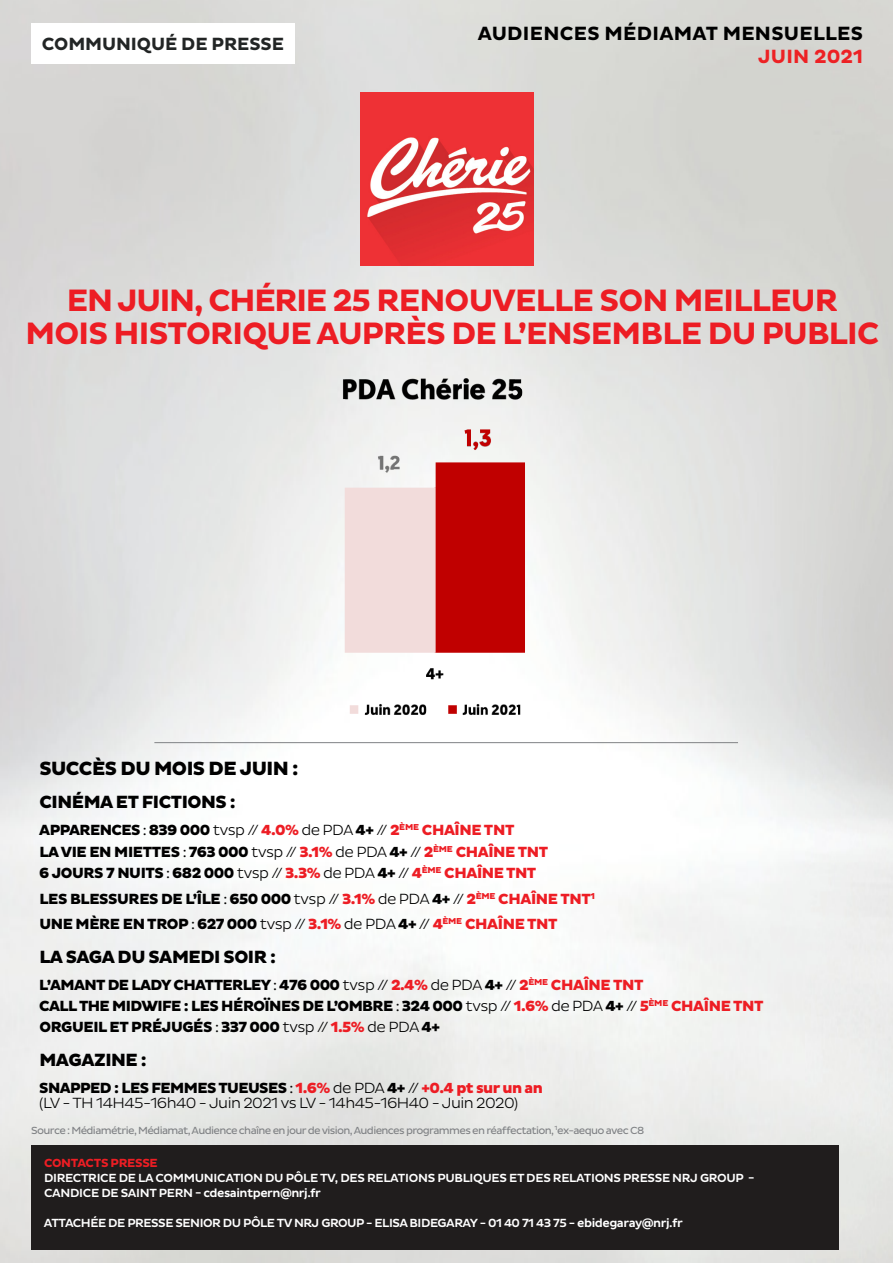
<style>
.page{position:relative;width:893px;height:1263px;background:#fff}
.page>*{position:absolute;margin:0;border:0;box-sizing:border-box;transform-origin:0 0}
.t1{font:700 31.5px "Pluto Sans";letter-spacing:-.025em;color:#ed1d24}
.t2{font:700 19.5px "Pluto Sans";letter-spacing:.015em;color:#000}
.t3{font:800 19.5px "Pluto Sans";letter-spacing:-.025em;color:#000}
.t4{font:700 19.5px "Pluto Sans";color:#ed2124}
.t5{font:800 18px "Pluto Sans";letter-spacing:-.025em;color:#000}
.t6{font:700 18px "Pluto Sans";letter-spacing:-.005em;color:#222525}
.t7{font:800 15px/25.5px "Pluto Sans";letter-spacing:-.035em;color:#000}
.t8{font:300 15px/15px "Pluto Sans";letter-spacing:-.04em;color:#000}
.t9{font:800 15px "Pluto Sans";letter-spacing:-.04em;color:#ed1d24}
.t10{font:500 12px/15px "Pluto Sans";letter-spacing:-.025em;color:#fff}
.t11{font:700 12px "Pluto Sans";letter-spacing:-.025em;color:#ed1d24}
.t12{font:10.5px "Pluto Sans";letter-spacing:-.06em;color:#808285}
.s1{font-weight:400;font-size:13.5px}
.s2{font-weight:300}
.s3{color:#ed1d24}
.s4{color:#000}
.s5{font-weight:400;font-size:13.5px;color:#000}
.s6{font-weight:300;color:#000}
.s7{font-weight:800;color:#ed1d24}
.s8{font-weight:800}
</style>
<div class="page">
<img style="left:0;top:0;width:805px;height:1263px">
<img style="left:805px;top:0;width:88px;height:1263px">
<div style="left:31px;top:23px;width:264px;height:41px;background:#fff"></div>
<img style="left:361px;top:92px;width:173px;height:173px">
<hr style="left:154px;top:742px;width:584px;height:1px;background:#808285">
<div style="left:31px;top:1145px;width:808px;height:104px;background:#201d1d"></div>
<img style="left:120px;top:315px;width:604px;height:414px">
<p class="t6" style="left:42px;top:34px;width:72px">COMMUNI</p>
<p class="t6" style="left:137px;top:34px;width:146px">QUÉ DE PRESSE</p>
<h2 class="t2" style="left:478px;top:22px;width:385px">AUDIENCES MÉDIAMAT M ENSUELLES</h2>
<h2 class="t4" style="left:758px;top:45px;width:26px">JUIN</h2>
<h2 class="t4" style="left:814px;top:45px;width:51px">2021</h2>
<h1 class="t1" style="left:67px;top:282px;width:89px">EN JUIN</h1>
<h1 class="t1" style="left:194px;top:282px;width:642px">, CHÉRIE 25 RENOUVELLE SON M EILLEUR</h1>
<h1 class="t1" style="left:26px;top:315px;width:145px">MOIS HISTOR</h1>
<h1 class="t1" style="left:233px;top:315px;width:648px">IQUE AUPRÈS DE L’ENSEM BLE DU PUBLIC</h1>
<h2 class="t3" style="left:39px;top:757px;width:261px">SUCCÈS DU MOIS DE JUIN :</h2>
<p class="t5" style="left:39px;top:791px;width:198px">CINÉMA ET FICTIONS :</p>
<p class="t7" style="left:39px;top:819px;width:510px;line-height:22.5px">APPARENCES <span class="s1">:</span> 839 000 <span class="s2">tvsp //</span> <span class="s3">4.0%</span> <span class="s2">de PDA</span> 4+ <span class="s2">//</span> <span class="s3">2</span><sup>ÈME</sup> <span class="s3">CHAÎN E TNT<br></span>LA VI E EN MI ETTES <span class="s1">:</span> 763 000 <span class="s2">tvsp //</span> <span class="s3">3.1%</span> <span class="s2">de PDA</span> 4+ <span class="s2">//</span> <span class="s3">2</span><sup>ÈME</sup> <span class="s3">CHAÎNE TNT</span></p>
<p class="t7" style="left:39px;top:861px;width:498px">6 JOURS 7 NUITS <span class="s1">:</span> 682 000 <span class="s2">tvsp //</span> <span class="s3">3.3%</span> <span class="s2">de PDA</span> 4+ <span class="s2">//</span> <span class="s3">4</span><sup>ÈME</sup> <span class="s3">CHAÎN E TNT<br></span>LES</p>
<p class="t7" style="left:39px;top:886px;width:557px;text-indent:78px">URES DE L’ÎLE <span class="s1">:</span> 650 000 <span class="s2">tvsp //</span> <span class="s3">3.1%</span> <span class="s2">de PDA</span> 4+ <span class="s2">//</span> <span class="s3">2</span><sup>ÈME</sup> <span class="s3">CHAÎN E TNT</span><sup>1<br></sup>UN E MÈRE EN TROP <span class="s1">:</span> 627 000 <span class="s2">tvsp //</span> <span class="s3">3.1%</span> <span class="s2">de PDA</span> 4+ <span class="s2">//</span> <span class="s3">4</span><sup>ÈME</sup> <span class="s3">CHAÎN E TNT</span></p>
<p class="t5" style="left:39px;top:946px;width:238px">LA SAGA DU SAMEDI SOIR :</p>
<p class="t7" style="left:39px;top:973px;width:24px">L’AMA</p>
<p class="t7" style="left:84px;top:973px;width:110px">NT DE LADY CHATTE</p>
<p class="t9" style="left:232px;top:976px;width:412px"><span class="s4">RLEY</span> <span class="s5">:</span> <span class="s4">476 000</span> <span class="s6">tvsp //</span> 2.4% <span class="s6">de PDA</span> <span class="s4">4+</span> <span class="s6">//</span> 2<sup>ÈME</sup> CHAÎN E TNT</p>
<p class="t7" style="left:39px;top:994px;width:21px">CALL</p>
<p class="t7" style="left:79px;top:994px;width:11px">THE</p>
<p class="t7" style="left:112px;top:994px;width:89px">MIDWIFE : LES</p>
<p class="t7" style="left:70px;top:886px;width:21px">BLESS</p>
<p class="t7" style="left:39px;top:996px;width:726px;line-height:21px;text-indent:182px">H ÉROÏNES DE L’OM BRE <span class="s1">:</span> 324 000 <span class="s2">tvsp //</span> <span class="s3">1.6%</span> <span class="s2">de PDA</span> 4+ <span class="s2">//</span> <span class="s3">5</span><sup>ÈME</sup> <span class="s3">CHAÎN E TNT<br></span>ORGUEIL ET PRÉJUGÉS <span class="s1">:</span> 337 000 <span class="s2">tvsp //</span> <span class="s3">1.5%</span> <span class="s2">de PDA</span> 4+</p>
<p class="t5" style="left:39px;top:1049px;width:109px">MAGAZIN E :</p>
<p class="t7" style="left:39px;top:1075px;width:92px">SNAPPED : LES</p>
<p class="t7" style="left:152px;top:1075px;width:12px">FEMMES</p>
<p class="t7" style="left:218px;top:1075px;width:51px">TUEUSES</p>
<p class="t8" style="left:39px;top:1080px;width:505px;text-indent:250px"><span class="s1">:</span> <span class="s7">1.6%</span> de PDA <span class="s8">4+</span> // <span class="s7">+0.4 PT SUR UN AN </span>(LV - TH 14H45-16h40 - Juin 2021 vs LV - 14h45-16H40 - Juin 2020)</p>
<p class="t12" style="left:31px;top:1124px;width:615px">Source : Médiamétrie, Médiamat, Audience chaîne en jour de vision, Audiences programmes en réaffectation, <sup>1</sup>ex-aequo avec C8</p>
<p class="t11" style="left:44px;top:1156px;width:115px">CONTACTS PRESSE</p>
<p class="t10" style="left:44px;top:1170px;width:712px">DIRECTRICE DE LA COMMUNICATION DU PÔLE TV, DES RELATIONS PUBLIQUES ET DES RELATIONS PRESSE NRJ GROUP -<br>CAN</p>
<p class="t10" style="left:70px;top:1185px;width:17px">DICE</p>
<p class="t10" style="left:101px;top:1185px;width:28px">DE SAINT</p>
<p class="t10" style="left:159px;top:1185px;width:10px">PERN</p>
<p class="t10" style="left:195px;top:1185px;width:127px">- CDESAINTPERN@NRJ.FR</p>
<p class="t10" style="left:44px;top:1215px;width:9px">ATTAC</p>
<p class="t10" style="left:81px;top:1215px;width:55px">HÉE DE PRESSE</p>
<p class="t10" style="left:175px;top:1215px;width:9px">SENIOR</p>
<p class="t10" style="left:223px;top:1215px;width:29px">DU PÔLE</p>
<p class="t10" style="left:277px;top:1215px;width:63px">TV NRJ GROUP</p>
<p class="t10" style="left:366px;top:1215px;width:16px">- ELISA</p>
<p class="t10" style="left:410px;top:1215px;width:46px">BI DEGARA</p>
<p class="t10" style="left:470px;top:1215px;width:214px">Y - 01 40 71 43 75 - EBIDEGARAY@NRJ.FR</p>
</div>
